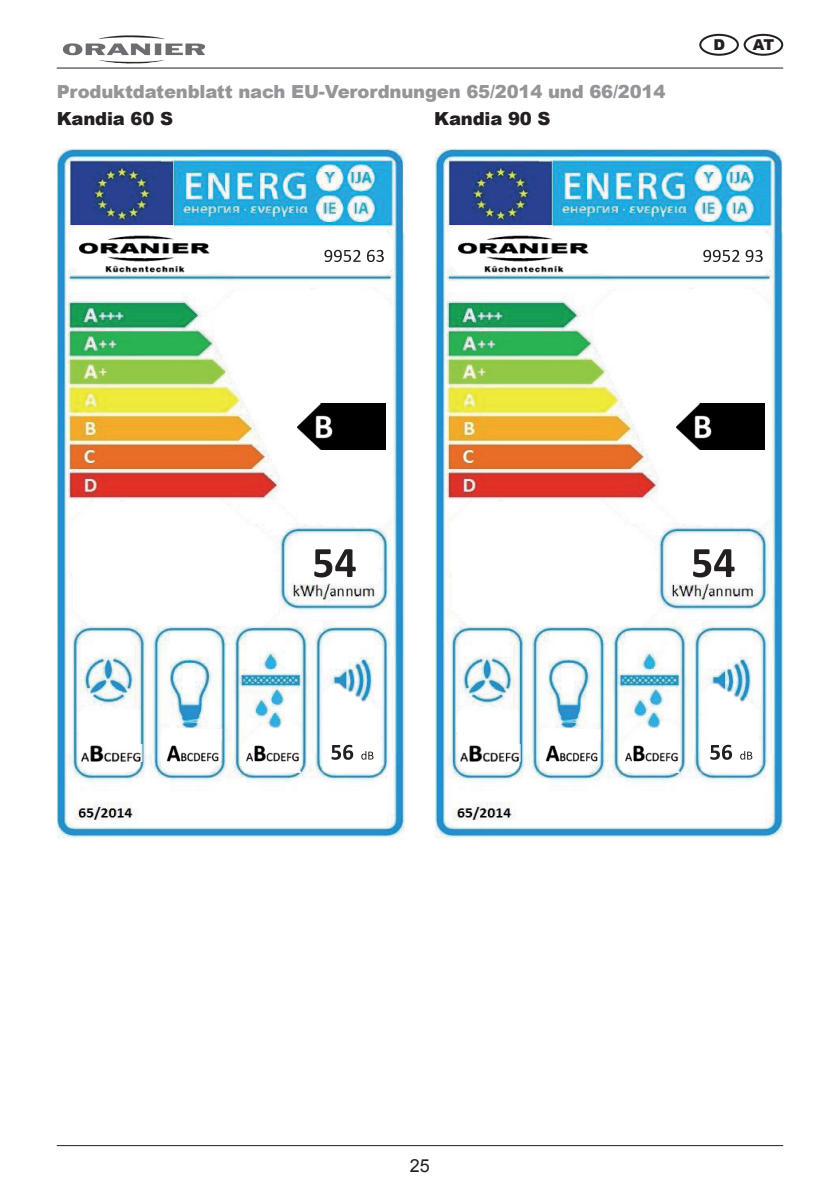
<style>
.page{position:relative;width:840px;height:1191px;background:#fff}
.page>*{position:absolute;margin:0;border:0;box-sizing:border-box;transform-origin:0 0}
.t1{font:900 18px "Arial";letter-spacing:-.01em;color:#939598}
.t2{font:900 18px "Arial";letter-spacing:-.01em;color:#231f20}
.t3{font:18px "Arial";color:#231f20}
.t4{font:900 15px "Arial";color:#231f20}
</style>
<div class="page">
<img style="left:63px;top:35px;width:142px;height:28px">
<hr style="left:57px;top:68px;width:725px;height:1px;background:#231f20">
<hr style="left:57px;top:1145px;width:725px;height:1px;background:#231f20">
<div style="left:743px;top:34px;width:39px;height:22px;border:2px solid #231f20;border-radius:50%"></div>
<div style="left:699px;top:34px;width:39px;height:22px;border:2px solid #231f20;border-radius:50%"></div>
<img style="left:57px;top:149px;width:348px;height:690px">
<img style="left:161px;top:158px;width:10px;height:14px">
<img style="left:331px;top:744px;width:22px;height:16px">
<svg style="left:361px;top:751px;width:12px;height:8px"></svg>
<img style="left:314px;top:549px;width:41px;height:28px">
<img style="left:324px;top:250px;width:50px;height:12px">
<svg style="left:376px;top:250px;width:7px;height:12px"></svg>
<img style="left:79px;top:744px;width:63px;height:17px">
<img style="left:165px;top:744px;width:55px;height:17px">
<img style="left:244px;top:744px;width:56px;height:17px">
<img style="left:78px;top:234px;width:133px;height:40px">
<img style="left:297px;top:404px;width:88px;height:45px">
<img style="left:435px;top:149px;width:347px;height:690px">
<img style="left:539px;top:158px;width:11px;height:14px">
<img style="left:710px;top:744px;width:21px;height:16px">
<svg style="left:739px;top:751px;width:13px;height:8px"></svg>
<img style="left:692px;top:549px;width:42px;height:28px">
<img style="left:703px;top:250px;width:50px;height:12px">
<svg style="left:754px;top:250px;width:8px;height:12px"></svg>
<img style="left:458px;top:744px;width:63px;height:17px">
<img style="left:544px;top:744px;width:54px;height:17px">
<img style="left:622px;top:744px;width:57px;height:17px">
<img style="left:457px;top:234px;width:133px;height:40px">
<img style="left:676px;top:404px;width:87px;height:45px">
<p class="t1" style="left:57px;top:78px;width:610px">Produktdatenblatt nach EU-Verordnungen 65/2014 und 66/2014</p>
<p class="t2" style="left:434px;top:106px;width:118px">Kandia 90 S</p>
<p class="t2" style="left:57px;top:106px;width:118px">Kandia 60 S</p>
<p class="t4" style="left:713px;top:34px;width:13px">D</p>
<p class="t4" style="left:752px;top:34px;width:23px">AT</p>
<p class="t3" style="left:410px;top:1154px;width:22px">25</p>
</div>
